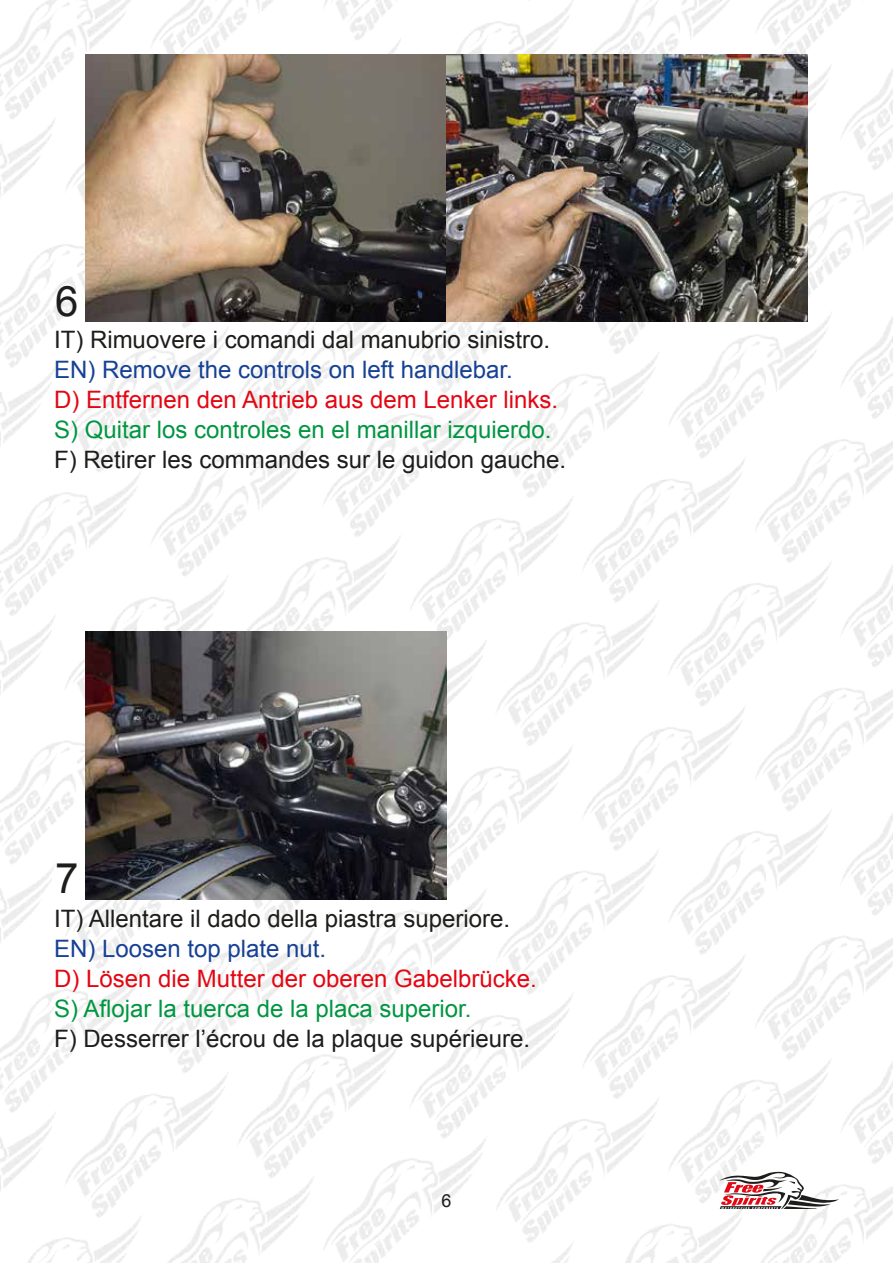
<style>
.page{position:relative;width:893px;height:1263px;background:#fff}
.page>*{position:absolute;margin:0;border:0;box-sizing:border-box;transform-origin:0 0}
.t1{font:42px "Arial";color:#1d1d1b}
.t2{font:24px "Arial";color:#1d1d1b}
.t3{font:24px "Arial";color:#009641}
.t4{font:24px "Arial";color:#e30613}
.t5{font:24px "Arial";color:#164194}
.t6{font:18px "Arial";color:#1d1d1b}
</style>
<div class="page">
<img style="left:0;top:0;width:893px;height:1262px">
<img style="left:85px;top:54px;width:723px;height:268px">
<img style="left:85px;top:631px;width:361px;height:268px">
<h1 class="t1" style="left:55px;top:274px;width:25px">6</h1>
<p class="t2" style="left:54px;top:324px;width:498px">IT) Rimuovere i comandi dal manubrio sinistro.</p>
<p class="t5" style="left:54px;top:354px;width:460px">EN) Remove the controls on left handlebar.</p>
<p class="t4" style="left:54px;top:384px;width:506px">D) Entfernen den Antrieb aus dem Lenker links.</p>
<p class="t3" style="left:54px;top:414px;width:499px">S) Quitar los controles en el manillar izquierdo.</p>
<p class="t2" style="left:54px;top:444px;width:514px">F) Retirer les commandes sur le guidon gauche.</p>
<h1 class="t1" style="left:55px;top:851px;width:25px">7</h1>
<p class="t2" style="left:54px;top:903px;width:458px">IT) Allentare il dado della piastra superiore.</p>
<p class="t5" style="left:54px;top:933px;width:274px">EN) Loosen top plate nut.</p>
<p class="t4" style="left:54px;top:963px;width:484px">D) Lösen die Mutter der oberen Gabelbrücke.</p>
<p class="t3" style="left:54px;top:993px;width:419px">S) Aflojar la tuerca de la placa superior.</p>
<p class="t2" style="left:54px;top:1023px;width:478px">F) Desserrer l’écrou de la plaque supérieure.</p>
<p class="t6" style="left:441px;top:1189px;width:12px">6</p>
</div>
